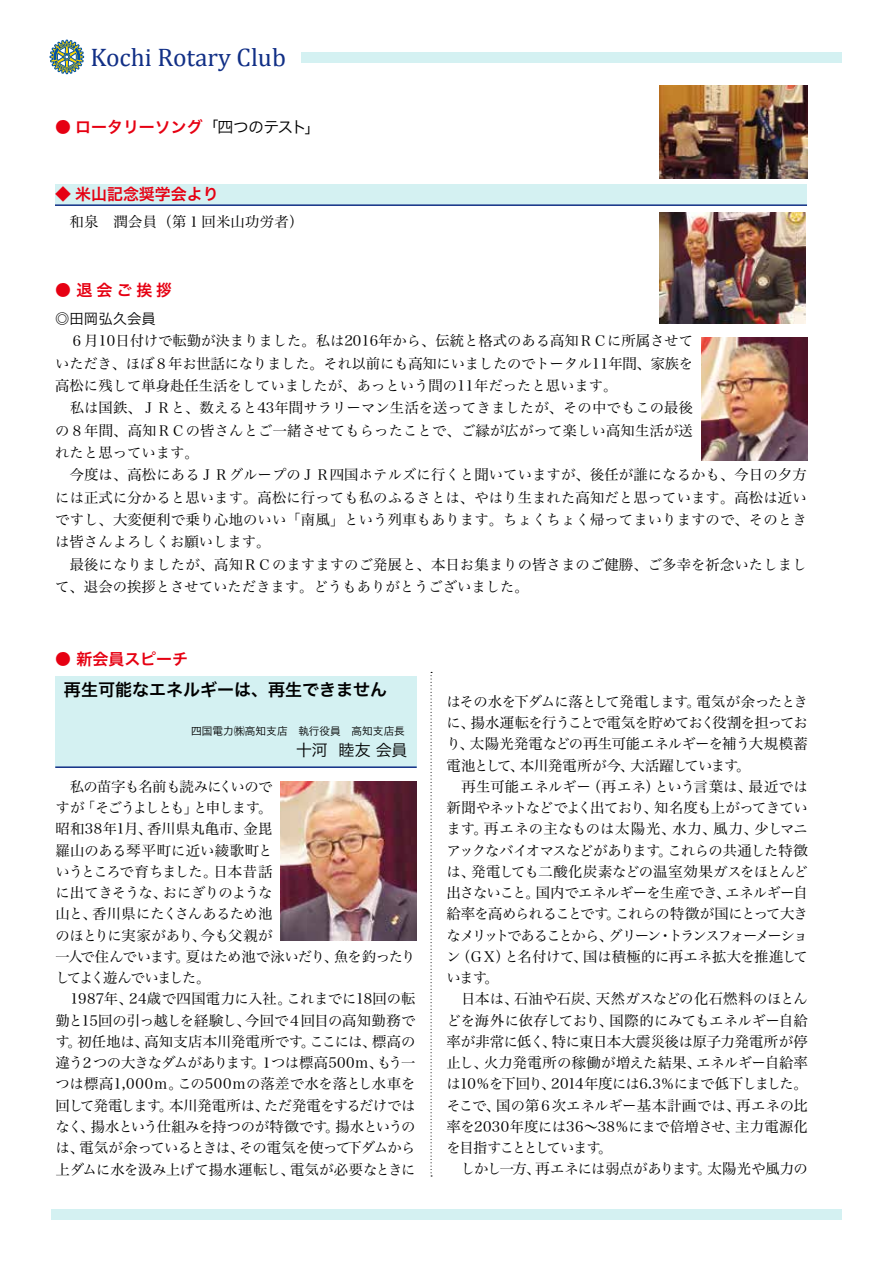
<style>
.page{position:relative;width:893px;height:1263px;background:#fff}
.page>*{position:absolute;margin:0;border:0;box-sizing:border-box;transform-origin:0 0}
.t1{font:25.5px "Cambria";color:#112f86}
.t2{font:16.95px "Hira Kaku Pro W6";color:#000}
.t3{font:15.9px "Hira Kaku Pro W6";color:#e60012}
.t4{font:15.9px "Hira Kaku Pro W3";color:#000}
.t5{font:14.4px/21.3px "Hira Min Pro W3";letter-spacing:-.035em;color:#000}
.t6{font:14.4px/22.4px "Hira Min Pro W3";color:#000}
.t7{font:14.4px/21.3px "Hira Min Pro W3";letter-spacing:-.03em;color:#000}
.t8{font:14.4px "Hira Min Pro W3";letter-spacing:.02em;color:#000}
.t9{font:14.4px "Hira Kaku Pro W3";color:#000}
.t10{font:10.65px "Hira Kaku Pro W3";letter-spacing:.005em;color:#000}
.s1{font-family:"Hira Kaku Pro W3";color:#000}
.s2{font-family:"Hira Kaku Pro W3"}
</style>
<div class="page">
<svg style="left:50px;top:39px;width:34px;height:36px"></svg>
<div style="left:51px;top:1209px;width:791px;height:10px;background:#d4f1f2"></div>
<div style="left:302px;top:52px;width:540px;height:11px;background:#d4f1f2"></div>
<div style="left:55px;top:184px;width:752px;height:21px;background:#d4f1f2"></div>
<hr style="left:55px;top:204px;width:752px;height:2px;background:#112f86">
<div style="left:55px;top:676px;width:362px;height:91px;background:#d4f1f2"></div>
<hr style="left:55px;top:766px;width:362px;height:2px;background:#112f86">
<svg style="left:431px;top:672px;width:1px;height:504px"></svg>
<img style="left:281px;top:781px;width:136px;height:160px">
<img style="left:702px;top:337px;width:106px;height:124px">
<img style="left:659px;top:85px;width:149px;height:94px">
<img style="left:659px;top:213px;width:147px;height:110px">
<h1 class="t1" style="left:91px;top:42px;width:197px">Kochi Rotary Club</h1>
<p class="t3" style="left:55px;top:113px;width:267px">● ロータリーソング<span class="s1">「四つのテスト」</span></p>
<p class="t3" style="left:55px;top:180px;width:165px"><span class="s2">◆</span> 米山記念奨学会より</p>
<p class="t8" style="left:55px;top:210px;width:250px">　和泉　潤会員（第１回米山功労者）</p>
<p class="t3" style="left:55px;top:275px;width:118px">● 退会ご挨拶</p>
<p class="t9" style="left:55px;top:306px;width:102px">◎田岡弘久会員</p>
<p class="t6" style="left:55px;top:329px;width:753px">　６月10日付けで転勤が決まりました。私は2016年から、伝統と格式のある高知ＲＣに所属させて<br>いただき、ほぼ８年お世話になりました。それ以前にも高知にいましたのでトータル11年間、家族を<br>高松に残して単身赴任生活をしていましたが、あっという間の11年だったと思います。<br>　私は国鉄、ＪＲと、数えると43年間サラリーマン生活を送ってきましたが、その中でもこの最後<br>の８年間、高知ＲＣの皆さんとご一緒させてもらったことで、ご縁が広がって楽しい高知生活が送<br>れたと思っています。<br>　今度は、高松にあるＪＲグループのＪＲ四国ホテルズに行くと聞いていますが、後任が誰になるかも、今日の夕方には正式に分かると思います。高松に行っても私のふるさとは、やはり生まれた高知だと思っています。高松は近いですし、大変便利で乗り心地のいい「南風」という列車もあります。ちょくちょく帰ってまいりますので、そのときは皆さんよろしくお願いします。<br>　最後になりましたが、高知ＲＣのますますのご発展と、本日お集まりの皆さまのご健勝、ご多幸を祈念いたしまして、退会の挨拶とさせていただきます。どうもありがとうございました。</p>
<p class="t3" style="left:55px;top:644px;width:134px">● 新会員スピーチ</p>
<p class="t2" style="left:64px;top:675px;width:325px">再生可能なエネルギーは、再生できません</p>
<p class="t10" style="left:191px;top:722px;width:226px">四国電力㈱高知支店　執行役員　高知支店長　</p>
<p class="t4" style="left:296px;top:736px;width:113px">十河 睦友 会員</p>
<p class="t7" style="left:55px;top:774px;width:362px">　私の苗字も名前も読みにくいので<br>すが「そごうよしとも」と申します。<br>昭和38年1月、香川県丸亀市、金毘<br>羅山のある琴平町に近い綾歌町と<br>いうところで育ちました。日本昔話<br>に出てきそうな、おにぎりのような<br>山と、香川県にたくさんあるため池<br>のほとりに実家があり、今も父親が<br>一人で住んでいます。夏はため池で泳いだり、魚を釣ったりしてよく遊んでいました。<br>　1987年、24歳で四国電力に入社。これまでに18回の転勤と15回の引っ越しを経験し、今回で４回目の高知勤務です。初任地は、高知支店本川発電所です。ここには、標高の違う２つの大きなダムがあります。１つは標高500ｍ、もう一つは標高1,000ｍ。この500ｍの落差で水を落とし水車を回して発電します。本川発電所は、ただ発電をするだけではなく、揚水という仕組みを持つのが特徴です。揚水というのは、電気が余っているときは、その電気を使って下ダムから上ダムに水を汲み上げて揚水運転し、電気が必要なときに</p>
<p class="t5" style="left:446px;top:689px;width:363px">はその水を下ダムに落として発電します。電気が余ったときに、揚水運転を行うことで電気を貯めておく役割を担っており、太陽光発電などの再生可能エネルギーを補う大規模蓄電池として、本川発電所が今、大活躍しています。<br>　再生可能エネルギー（再エネ）という言葉は、最近では新聞やネットなどでよく出ており、知名度も上がってきています。再エネの主なものは太陽光、水力、風力、少しマニアックなバイオマスなどがあります。これらの共通した特徴は、発電しても二酸化炭素などの温室効果ガスをほとんど出さないこと。国内でエネルギーを生産でき、エネルギー自給率を高められることです。これらの特徴が国にとって大きなメリットであることから、グリーン・トランスフォーメーション（ＧＸ）と名付けて、国は積極的に再エネ拡大を推進しています。<br>　日本は、石油や石炭、天然ガスなどの化石燃料のほとんどを海外に依存しており、国際的にみてもエネルギー自給率が非常に低く、特に東日本大震災後は原子力発電所が停止し、火力発電所の稼働が増えた結果、エネルギー自給率は10％を下回り、2014年度には6.3％にまで低下しました。そこで、国の第６次エネルギー基本計画では、再エネの比率を2030年度には36～38％にまで倍増させ、主力電源化を目指すこととしています。<br>　しかし一方、再エネには弱点があります。太陽光や風力の</p>
</div>
